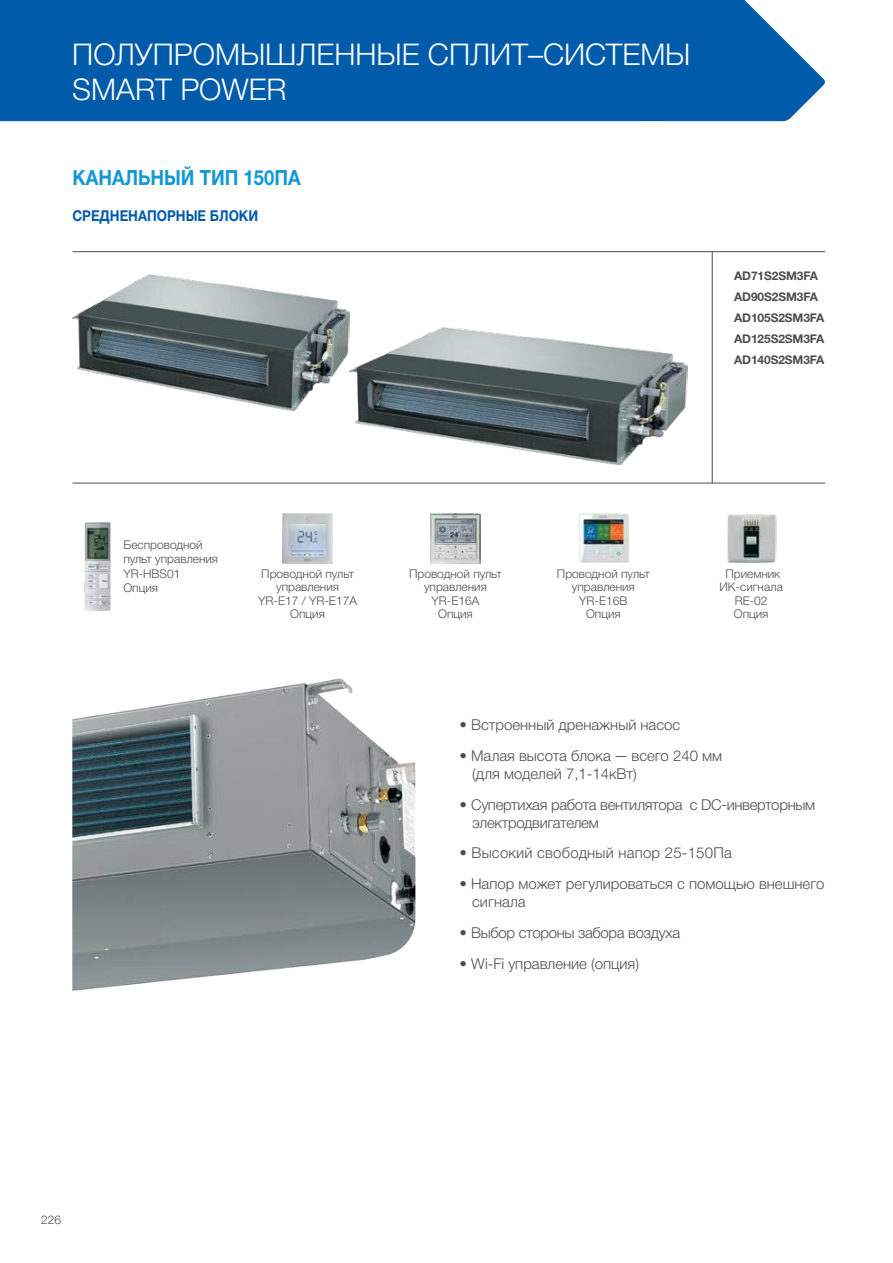
<style>
.page{position:relative;width:893px;height:1263px;background:#fff}
.page>*{position:absolute;margin:0;border:0;box-sizing:border-box;transform-origin:0 0}
.ZAG_MRV_2015{font:300 30px/34.5px "Helvetica Neue Cyr";color:#fff}
.ZAG_MRV_2015-2{font:700 21px "Helvetica Neue Cyr";color:#1598d5;scale:.88 1}
._2014{font:300 15px/18px "Helvetica Neue Cyr";color:#4d4d4f}
._2014-2{font:300 15px/18px "Helvetica Neue Cyr";letter-spacing:-.02em;color:#4d4d4f}
.ZAG_MRV_2015-3{font:700 15px "Helvetica Neue Cyr";color:#005baa;scale:.88 1}
.Cell_Left_6_pt{font:300 12px/13.5px "Helvetica Neue Cyr";color:#4d4d4f;text-align:center}
.Cell_Center_6pt{font:700 12px "Helvetica Neue Cyr";letter-spacing:-.01em;color:#4d4d4f}
.s1{font-family:"Samsung One Cyrillic 400 C";font-weight:400}
</style>
<div class="page">
<div style="left:0;top:0;width:825px;height:121px;background:#005baa"></div>
<hr style="left:72px;top:483px;width:753px;height:1px;background:#4d4d4f">
<hr style="left:72px;top:251px;width:753px;height:1px;background:#4d4d4f">
<hr style="left:712px;top:252px;width:1px;height:231px;background:#4d4d4f">
<img style="left:72px;top:274px;width:278px;height:137px">
<img style="left:349px;top:328px;width:338px;height:137px">
<img style="left:72px;top:678px;width:343px;height:313px">
<img style="left:283px;top:513px;width:50px;height:50px">
<img style="left:430px;top:513px;width:50px;height:50px">
<img style="left:578px;top:513px;width:50px;height:49px">
<img style="left:727px;top:513px;width:49px;height:49px">
<img style="left:84px;top:522px;width:27px;height:88px">
<p class="ZAG_MRV_2015" style="left:72px;top:38px;width:620px">ПОЛУПРОМЫШЛЕННЫЕ СПЛИТ–СИСТЕМЫ<br>SMART POWER</p>
<p class="ZAG_MRV_2015-2" style="left:72px;top:166px;width:261px">КАНАЛЬНЫЙ ТИП 150ПА</p>
<p class="ZAG_MRV_2015-3" style="left:72px;top:208px;width:213px">СРЕДНЕНАПОРНЫЕ БЛОКИ</p>
<p class="Cell_Center_6pt" style="left:734px;top:269px;width:85px">AD71S2SM3FA</p>
<p class="Cell_Center_6pt" style="left:734px;top:290px;width:85px">AD90S2SM3FA</p>
<p class="Cell_Center_6pt" style="left:734px;top:311px;width:92px">AD105S2SM3FA</p>
<p class="Cell_Center_6pt" style="left:734px;top:332px;width:92px">AD125S2SM3FA</p>
<p class="Cell_Center_6pt" style="left:734px;top:353px;width:92px">AD140S2SM3FA</p>
<p class="Cell_Left_6_pt" style="left:123px;top:538px;width:96px;line-height:14.4px;text-align:left">Беспроводной пульт управления<br>YR-HBS01</p>
<p class="Cell_Left_6_pt" style="left:123px;top:581px;width:36px">Опция</p>
<p class="Cell_Left_6_pt" style="left:258px;top:567px;width:100px">Проводной пульт управления<br>YR-E17 / YR-E17A</p>
<p class="Cell_Left_6_pt" style="left:290px;top:607px;width:36px">Опция</p>
<p class="Cell_Left_6_pt" style="left:409px;top:567px;width:94px">Проводной пульт управления<br>YR-E16A</p>
<p class="Cell_Left_6_pt" style="left:438px;top:607px;width:36px">Опция</p>
<p class="Cell_Left_6_pt" style="left:557px;top:567px;width:94px">Проводной пульт управления<br>YR-E16B</p>
<p class="Cell_Left_6_pt" style="left:586px;top:607px;width:36px">Опция</p>
<p class="Cell_Left_6_pt" style="left:719px;top:567px;width:65px">Приемник<br>ИК-сигнала<br>RE-02</p>
<p class="Cell_Left_6_pt" style="left:734px;top:607px;width:36px">Опция</p>
<p class="_2014" style="left:459px;top:716px;width:222px">• Встроенный дренажный насос</p>
<p class="_2014" style="left:472px;top:747px;width:252px;text-indent:-13px">• Малая высота блока <span class="s1">—</span> всего 240 мм (для моделей 7,1-14кВт)</p>
<p class="_2014-2" style="left:472px;top:795px;width:344px;text-indent:-13px">• Супертихая работа вентилятора с DC<span class="s1">-</span>инверторным электродвигателем</p>
<p class="_2014" style="left:459px;top:844px;width:274px">• Высокий свободный напор 25-150Па</p>
<p class="_2014" style="left:472px;top:875px;width:354px;text-indent:-13px">• Напор может регулироваться с помощью внешнего сигнала</p>
<p class="_2014-2" style="left:459px;top:924px;width:222px">• Выбор стороны забора воздуха</p>
<p class="_2014" style="left:459px;top:954px;width:181px">• Wi-Fi управление (опция)</p>
<p class="Cell_Left_6_pt" style="left:41px;top:1213px;width:22px">226</p>
</div>
